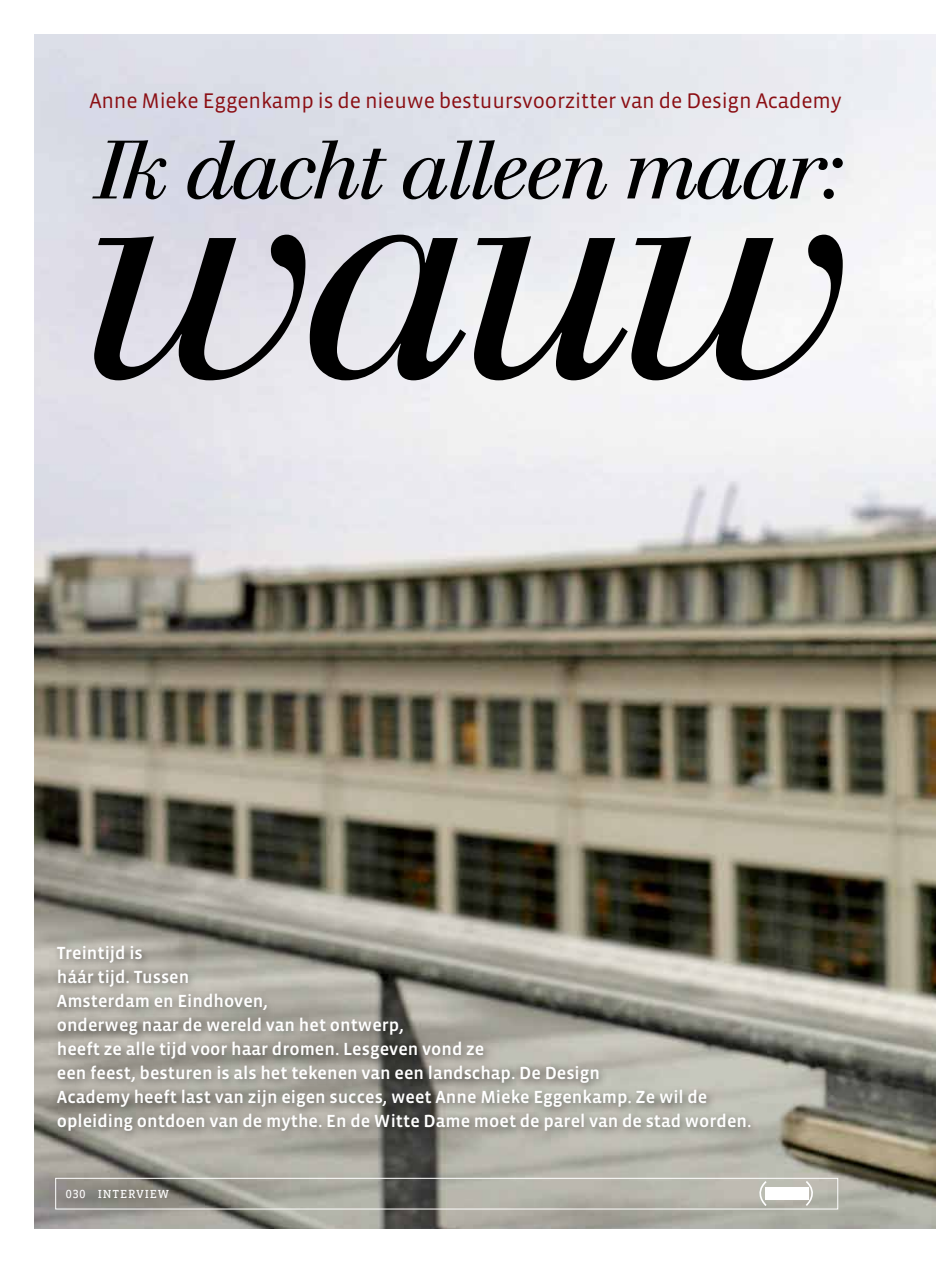
<style>
.page{position:relative;width:936px;height:1263px;background:#fff}
.page>*{position:absolute;margin:0;border:0;box-sizing:border-box;transform-origin:0 0}
.t1{font:283.5px "Justus Italic Oldstyle";color:#000}
.t2{font:80.85px "Justus Italic Oldstyle";letter-spacing:-.04em;color:#000}
.t3{font:21.6px "Vista Sans OT";letter-spacing:-.01em;color:#8b0e13}
.t4{font:500 18px/24px "Vista Sans OT";color:#fff}
.t5{font:12px "Vista Slab Alt Reg";letter-spacing:.07em;color:#fff}
</style>
<div class="page">
<img style="left:34px;top:34px;width:901px;height:1195px">
<div style="left:55px;top:1178px;width:783px;height:31px;border:1px solid #fff"></div>
<svg style="left:753px;top:1179px;width:15px;height:29px"></svg>
<svg style="left:804px;top:1179px;width:14px;height:28px"></svg>
<img style="left:765px;top:1187px;width:43px;height:12px">
<div style="left:51px;top:939px;width:708px;height:201px;background:#000;opacity:.5"></div>
<p class="t3" style="left:89px;top:89px;width:754px">Anne Mieke Eggenkamp is de nieuwe bestuursvoorzitter van de Design Academy</p>
<h2 class="t2" style="left:96px;top:121px;width:749px">Ik dacht alleen maar:</h2>
<h1 class="t1" style="left:77px;top:107px;width:780px">wauw</h1>
<p class="t4" style="left:57px;top:941px;width:696px">Treintijd is<br>háár tijd. Tussen<br>Amsterdam en Eindhoven,<br>onderweg naar de wereld van het ontwerp,<br>heeft ze alle tijd voor haar dromen. Lesgeven vond ze<br>een feest, besturen is als het tekenen van een landschap. De Design<br>Academy heeft last van zijn eigen succes, weet Anne Mieke Eggenkamp. Ze wil de opleiding ontdoen van de mythe. En de Witte Dame moet de parel van de stad worden.</p>
<p class="t5" style="left:66px;top:1188px;width:105px">030 INTERVIEW</p>
</div>
